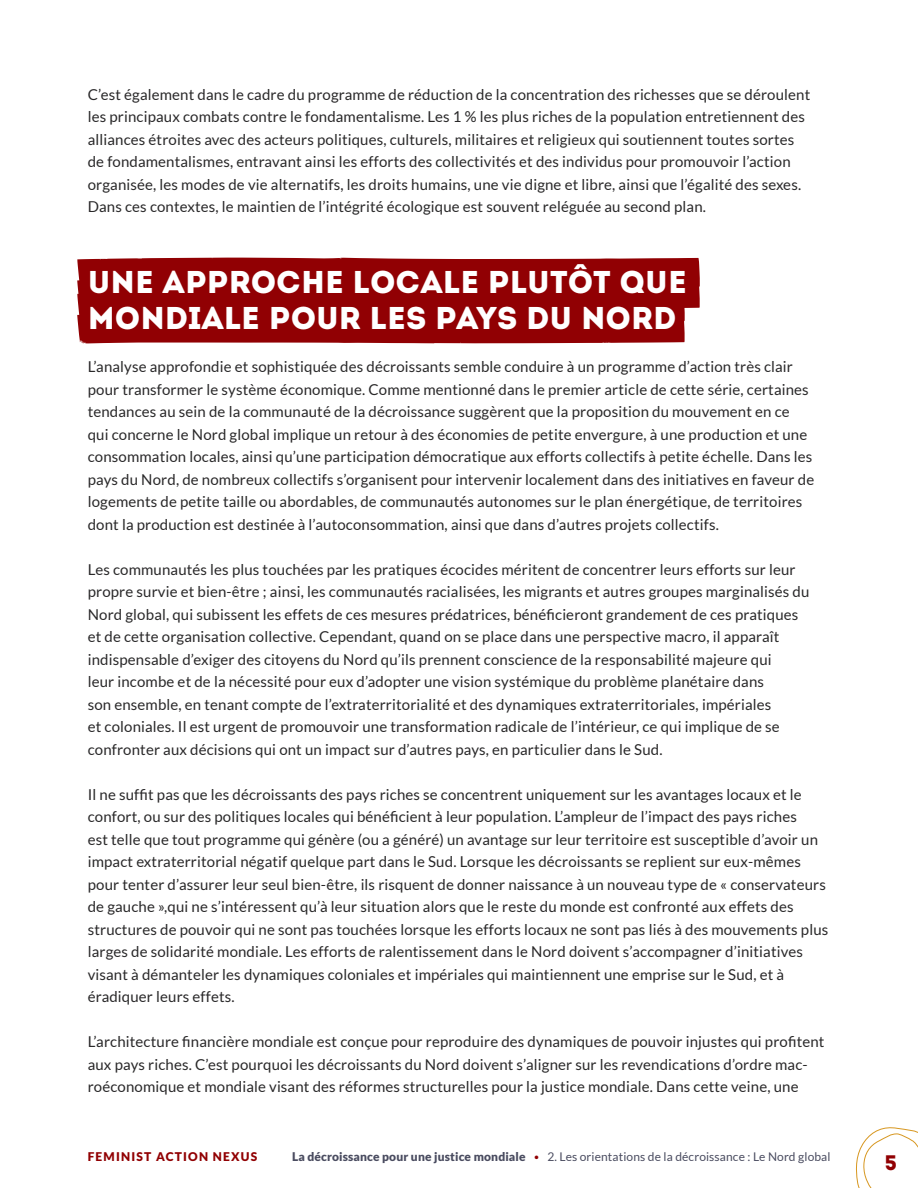
<style>
.page{position:relative;width:918px;height:1188px;background:#fff}
.page>*{position:absolute;margin:0;border:0;box-sizing:border-box;transform-origin:0 0}
.t1{font:31.5px/36px "Intro";color:#fff}
.t2{font:21px "Intro";color:#910003}
.Body_Copy{font:15px/22.5px "Lato";letter-spacing:.01em;color:#292829}
.t3{font:12px "Lato";letter-spacing:.01em;color:#4a4c60}
.t4{font:900 12px "Lato";letter-spacing:.1em;color:#910003}
.s1{font-weight:900}
.s2{font-weight:300;color:#910003}
</style>
<div class="page">
<svg style="left:855px;top:1127px;width:63px;height:61px"></svg>
<div style="left:77px;top:258px;width:623px;height:85px;background:#910003"></div>
<p class="Body_Copy" style="left:88px;top:83px;width:724px">C’est également dans le cadre du programme de réduction de la concentration des richesses que se déroulent les principaux combats contre le fondamentalisme. Les 1 % les plus riches de la population entretiennent des alliances étroites avec des acteurs politiques, culturels, militaires et religieux qui soutiennent toutes sortes de fondamentalismes, entravant ainsi les efforts des collectivités et des individus pour promouvoir l’action organisée, les modes de vie alternatifs, les droits humains, une vie digne et libre, ainsi que l’égalité des sexes.<br>Dans ces contextes, le maintien de l’intégrité écologique est souvent reléguée au second plan.</p>
<h2 class="t1" style="left:88px;top:264px;width:601px">UNE APPROCHE LOCALE PLUTÔT QUE<br>MONDIALE POUR LES PAYS DU NORD</h2>
<p class="Body_Copy" style="left:88px;top:355px;width:728px">L’analyse approfondie et sophistiquée des décroissants semble conduire à un programme d’action très clair pour transformer le système économique. Comme mentionné dans le premier article de cette série, certaines tendances au sein de la communauté de la décroissance suggèrent que la proposition du mouvement en ce qui concerne le Nord global implique un retour à des économies de petite envergure, à une production et une consommation locales, ainsi qu’une participation démocratique aux efforts collectifs à petite échelle. Dans les pays du Nord, de nombreux collectifs s’organisent pour intervenir localement dans des initiatives en faveur de logements de petite taille ou abordables, de communautés autonomes sur le plan énergétique, de territoires dont la production est destinée à l’autoconsommation, ainsi que dans d’autres projets collectifs.</p>
<p class="Body_Copy" style="left:88px;top:558px;width:723px">Les communautés les plus touchées par les pratiques écocides méritent de concentrer leurs efforts sur leur propre survie et bien-être ; ainsi, les communautés racialisées, les migrants et autres groupes marginalisés du Nord global, qui subissent les effets de ces mesures prédatrices, bénéficieront grandement de ces pratiques et de cette organisation collective. Cependant, quand on se place dans une perspective macro, il apparaît indispensable d’exiger des citoyens du Nord qu’ils prennent conscience de la responsabilité majeure qui<br>leur incombe et de la nécessité pour eux d’adopter une vision systémique du problème planétaire dans<br>son ensemble, en tenant compte de l’extraterritorialité et des dynamiques extraterritoriales, impériales<br>et coloniales. Il est urgent de promouvoir une transformation radicale de l’intérieur, ce qui implique de se confronter aux décisions qui ont un impact sur d’autres pays, en particulier dans le Sud.</p>
<p class="Body_Copy" style="left:88px;top:783px;width:742px">Il ne suffit pas que les décroissants des pays riches se concentrent uniquement sur les avantages locaux et le confort, ou sur des politiques locales qui bénéficient à leur population. L’ampleur de l’impact des pays riches<br>est telle que tout programme qui génère (ou a généré) un avantage sur leur territoire est susceptible d’avoir un impact extraterritorial négatif quelque part dans le Sud. Lorsque les décroissants se replient sur eux-mêmes pour tenter d’assurer leur seul bien-être, ils risquent de donner naissance à un nouveau type de « conservateurs de gauche »,qui ne s’intéressent qu’à leur situation alors que le reste du monde est confronté aux effets des structures de pouvoir qui ne sont pas touchées lorsque les efforts locaux ne sont pas liés à des mouvements plus larges de solidarité mondiale. Les efforts de ralentissement dans le Nord doivent s’accompagner d’initiatives visant à démanteler les dynamiques coloniales et impériales qui maintiennent une emprise sur le Sud, et à éradiquer leurs effets.</p>
<p class="Body_Copy" style="left:88px;top:1030px;width:738px">L’architecture financière mondiale est conçue pour reproduire des dynamiques de pouvoir injustes qui profitent aux pays riches. C’est pourquoi les décroissants du Nord doivent s’aligner sur les revendications d’ordre mac&shy;roéconomique et mondiale visant des réformes structurelles pour la justice mondiale. Dans cette veine, une</p>
<p class="t4" style="left:88px;top:1150px;width:171px">FEMINIST ACTION NEXUS</p>
<p class="t3" style="left:292px;top:1150px;width:540px"><span class="s1">La décroissance pour une justice mondiale</span> <span class="s2">•</span> 2. Les orientations de la décroissance : Le Nord global</p>
<h2 class="t2" style="left:885px;top:1150px;width:14px">5</h2>
</div>
